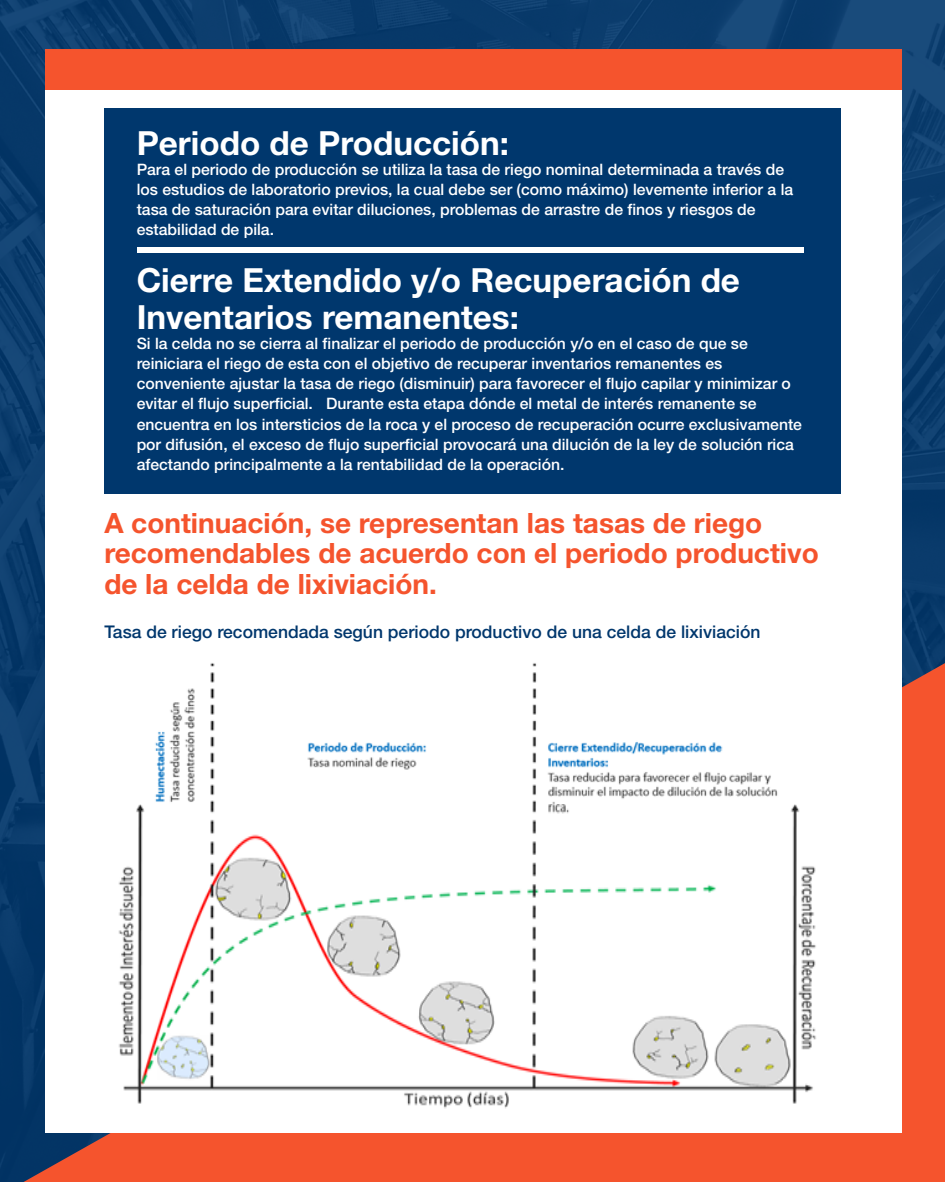
<style>
.page{position:relative;width:945px;height:1182px;background:#fff}
.page>*{position:absolute;margin:0;border:0;box-sizing:border-box;transform-origin:0 0}
.t1{font:700 33.25px/36.8px "Helvetica Neue";color:#fff}
.t2{font:700 28px/30.6px "Helvetica Neue";color:#f5542d}
.t3{font:500 17.5px "Helvetica Neue";color:#00376d}
.t4{font:500 15.75px/20.1px "Helvetica Neue";color:#fff}
</style>
<div class="page">
<div style="left:0;top:0;width:945px;height:1181px;background:linear-gradient(to right,#093a6b,#104172)"></div>
<svg style="left:24px;top:663px;width:921px;height:518px;background:#cc5139"></svg>
<div style="left:45px;top:49px;width:857px;height:1083px;background:#fff"></div>
<div style="left:45px;top:49px;width:857px;height:40px;background:#f5542d"></div>
<div style="left:104px;top:108px;width:737px;height:385px;background:#00376d"></div>
<div style="left:138px;top:247px;width:666px;height:5px;background:#fff"></div>
<img style="left:155px;top:663px;width:623px;height:141px">
<img style="left:118px;top:804px;width:698px;height:305px">
<h1 class="t1" style="left:137px;top:125px;width:374px">Periodo de Producción:</h1>
<p class="t4" style="left:137px;top:159px;width:658px">Para el periodo de producción se utiliza la tasa de riego nominal determinada a través de los estudios de laboratorio previos, la cual debe ser (como máximo) levemente inferior a la tasa de saturación para evitar diluciones, problemas de arrastre de finos y riesgos de estabilidad de pila.</p>
<h1 class="t1" style="left:137px;top:263px;width:605px">Cierre Extendido y/o Recuperación de<br>Inventarios remanentes:</h1>
<p class="t4" style="left:137px;top:333px;width:667px">Si la celda no se cierra al finalizar el periodo de producción y/o en el caso de que se reiniciara el riego de esta con el objetivo de recuperar inventarios remanentes es conveniente ajustar la tasa de riego (disminuir) para favorecer el flujo capilar y minimizar o evitar el flujo superficial. Durante esta etapa dónde el metal de interés remanente se encuentra en los intersticios de la roca y el proceso de recuperación ocurre exclusivamente por difusión, el exceso de flujo superficial provocará una dilución de la ley de solución rica afectando principalmente a la rentabilidad de la operación.</p>
<h2 class="t2" style="left:104px;top:508px;width:716px">A continuación, se representan las tasas de riego recomendables de acuerdo con el periodo productivo de la celda de lixiviación.</h2>
<p class="t3" style="left:104px;top:621px;width:658px">Tasa de riego recomendada según periodo productivo de una celda de lixiviación</p>
</div>
